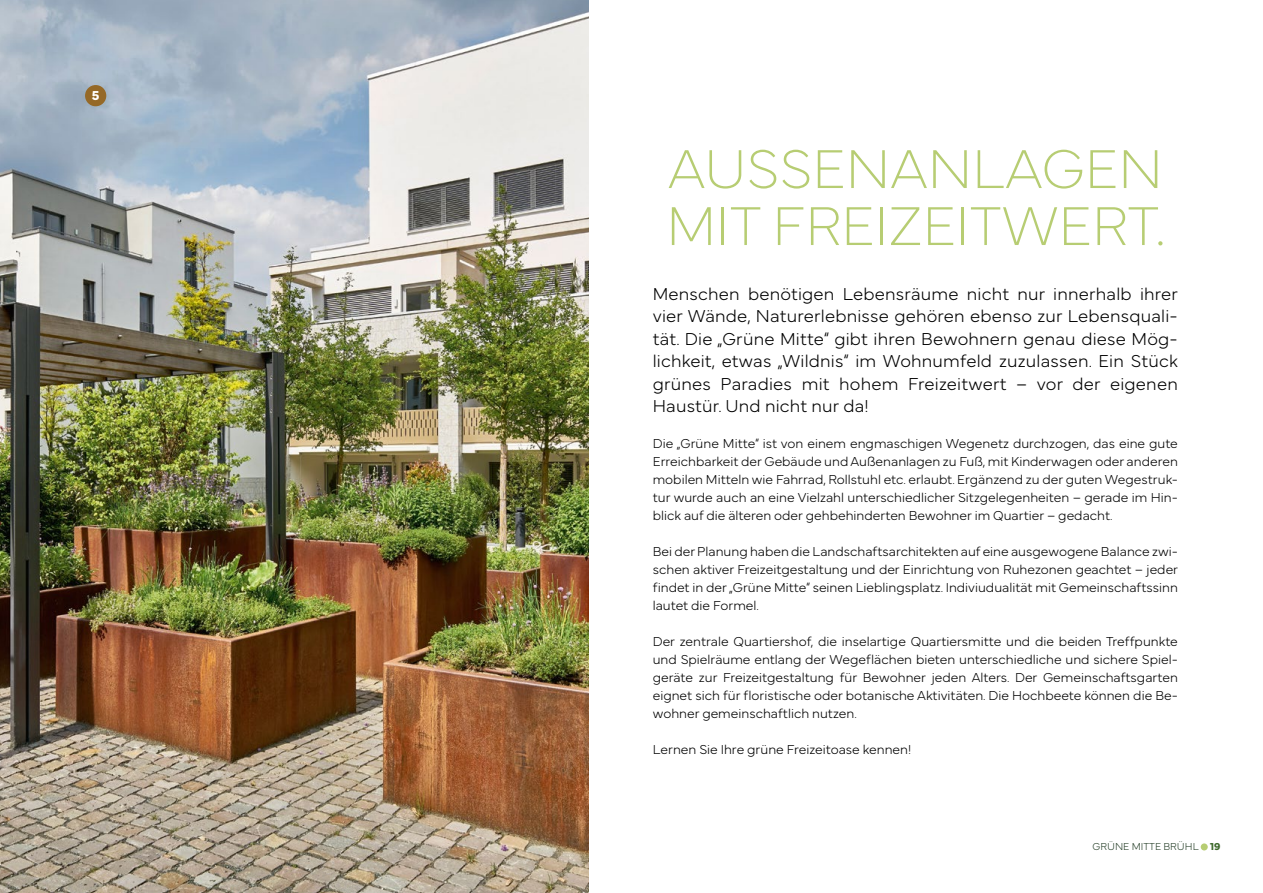
<style>
.page{position:relative;width:1263px;height:893px;background:#fff}
.page>*{position:absolute;margin:0;border:0;box-sizing:border-box;transform-origin:0 0}
.t1{font:57px/57px "Mundial Hair";color:#b7cd73}
.t2{font:100 18px/22.5px "Mundial";letter-spacing:.01em;color:#000;text-align:justify}
.t3{font:100 13.5px/18px "Mundial";color:#000;text-align:justify}
.t4{font:700 13.5px "Mundial";color:#fff}
.t5{font:100 10.5px "Mundial";color:#263f28}
.s1{font-weight:700;color:#3e692c}
</style>
<div class="page">
<div style="left:1201px;top:843px;width:7px;height:7px;background:#b7cd73;border-radius:50%"></div>
<img style="left:0;top:0;width:589px;height:893px">
<div style="left:85px;top:85px;width:21px;height:21px;background:#956927;border-radius:50%"></div>
<p class="t4" style="left:92px;top:85px;width:9px">5</p>
<h1 class="t1" style="left:666px;top:135px;width:501px">AUSSENANLAGEN<br>MIT FREIZEITWERT.</h1>
<p class="t2" style="left:653px;top:281px;width:527px">Menschen benötigen Lebensräume nicht nur innerhalb ihrer vier Wände, Naturerlebnisse gehören ebenso zur Lebensquali&shy;tät. Die „Grüne Mitte“ gibt ihren Bewohnern genau diese Mög&shy;lichkeit, etwas „Wildnis“ im Wohnumfeld zuzulassen. Ein Stück grünes Paradies mit hohem Freizeitwert – vor der eigenen Haustür. Und nicht nur da!</p>
<p class="t3" style="left:653px;top:434px;width:527px">Die „Grüne Mitte“ ist von einem engmaschigen Wegenetz durchzogen, das eine gute Erreichbarkeit der Gebäude und Außenanlagen zu Fuß, mit Kinderwagen oder anderen mobilen Mitteln wie Fahrrad, Rollstuhl etc. erlaubt. Ergänzend zu der guten Wegestruk&shy;tur wurde auch an eine Vielzahl unterschiedlicher Sitzgelegenheiten – gerade im Hin&shy;blick auf die älteren oder gehbehinderten Bewohner im Quartier – gedacht.</p>
<p class="t3" style="left:653px;top:541px;width:527px">Bei der Planung haben die Landschaftsarchitekten auf eine ausgewogene Balance zwi&shy;schen aktiver Freizeitgestaltung und der Einrichtung von Ruhezonen geachtet – jeder findet in der „Grüne Mitte“ seinen Lieblingsplatz. Indiviudualität mit Gemeinschaftssinn lautet die Formel.</p>
<p class="t3" style="left:653px;top:631px;width:527px">Der zentrale Quartiershof, die inselartige Quartiersmitte und die beiden Treffpunkte und Spielräume entlang der Wegeflächen bieten unterschiedliche und sichere Spiel&shy;geräte zur Freizeitgestaltung für Bewohner jeden Alters. Der Gemeinschaftsgarten eignet sich für floristische oder botanische Aktivitäten. Die Hochbeete können die Be&shy;wohner gemeinschaftlich nutzen.</p>
<p class="t3" style="left:653px;top:739px;width:260px">Lernen Sie Ihre grüne Freizeitoase kennen!</p>
<p class="t5" style="left:1092px;top:839px;width:129px">GRÜNE MITTE BRÜHL <span class="s1">19</span></p>
</div>
